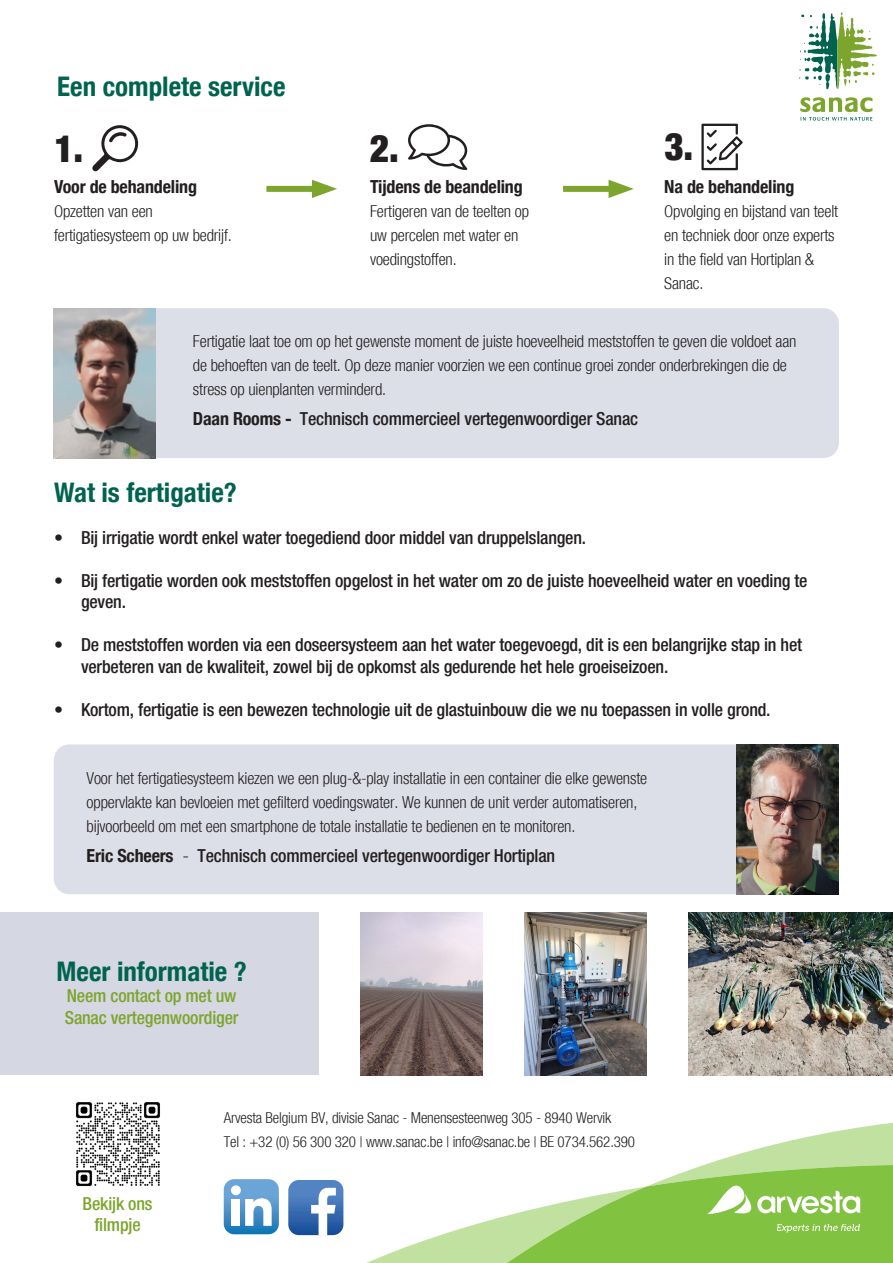
<style>
.page{position:relative;width:893px;height:1263px;background:#fff}
.page>*{position:absolute;margin:0;border:0;box-sizing:border-box;transform-origin:0 0}
.t1{font:900 condensed 37.5px "Helvetica Neue";color:#231f20}
.t2{font:700 condensed 27px "Helvetica Neue";color:#006350}
.t3{font:500 condensed 18px/21.6px "Helvetica Neue";letter-spacing:-.01em;color:#231f20}
.t4{font:500 condensed 18px "Helvetica Neue";letter-spacing:-.01em;color:#7da52d}
.t5{font:700 condensed 18px "Helvetica Neue";letter-spacing:-.01em;color:#231f20}
.t6{font:300 condensed 16.5px/24px "Helvetica Neue";letter-spacing:-.01em;color:#231f20}
.t7{font:300 condensed 15px "Helvetica Neue";letter-spacing:-.01em;color:#231f20}
.s1{font-weight:700}
.s2{font-family:"Encode Sans";font-weight:300;font-stretch:normal}
</style>
<div class="page">
<svg style="left:288px;top:1122px;width:605px;height:141px"></svg>
<svg style="left:224px;top:1179px;width:55px;height:55px"></svg>
<img style="left:76px;top:1102px;width:84px;height:85px">
<svg style="left:800px;top:97px;width:72px;height:24px"></svg>
<svg style="left:799px;top:12px;width:78px;height:77px"></svg>
<svg style="left:408px;top:124px;width:59px;height:46px"></svg>
<svg style="left:701px;top:124px;width:42px;height:46px"></svg>
<div style="left:266px;top:186px;width:56px;height:6px;background:#7da52d"></div>
<svg style="left:312px;top:180px;width:25px;height:18px"></svg>
<div style="left:563px;top:186px;width:56px;height:6px;background:#7da52d"></div>
<svg style="left:609px;top:180px;width:25px;height:18px"></svg>
<svg style="left:92px;top:125px;width:47px;height:46px"></svg>
<div style="left:141px;top:308px;width:698px;height:150px;background:#dddfe8;border-radius:16px"></div>
<img style="left:54px;top:308px;width:102px;height:150px">
<div style="left:54px;top:744px;width:698px;height:150px;background:#dddfe8;border-radius:16px"></div>
<img style="left:737px;top:744px;width:102px;height:150px">
<div style="left:0;top:912px;width:319px;height:163px;background:#d5d7e2"></div>
<img style="left:689px;top:912px;width:204px;height:163px">
<img style="left:361px;top:912px;width:122px;height:163px">
<img style="left:525px;top:912px;width:122px;height:163px">
<p class="t2" style="left:57px;top:70px;width:230px">Een complete service</p>
<p class="t1" style="left:55px;top:125px;width:30px">1.</p>
<p class="t5" style="left:54px;top:176px;width:144px">Voor de behandeling</p>
<p class="t6" style="left:54px;top:199px;width:179px">Opzetten van een fertigatiesysteem op uw bedrijf.</p>
<p class="t1" style="left:370px;top:125px;width:30px">2.</p>
<p class="t1" style="left:664px;top:124px;width:30px">3.</p>
<p class="t5" style="left:664px;top:176px;width:132px">Na de behandeling</p>
<p class="t6" style="left:664px;top:199px;width:175px">Opvolging en bijstand van teelt en techniek door onze experts in the field van Hortiplan &amp;<br>Sanac.</p>
<p class="t5" style="left:370px;top:176px;width:154px">Tijdens de beandeling</p>
<p class="t6" style="left:370px;top:199px;width:160px">Fertigeren van de teelten op uw percelen met water en voedingstoffen.</p>
<p class="t6" style="left:193px;top:329px;width:605px">Fertigatie laat toe om op het gewenste moment de juiste hoeveelheid meststoffen te geven die voldoet aan de behoeften van de teelt. Op deze manier voorzien we een continue groei zonder onderbrekingen die de stress op uienplanten verminderd.</p>
<p class="t3" style="left:193px;top:408px;width:447px"><span class="s1">Daan Rooms -</span> Technisch commercieel vertegenwoordiger Sanac</p>
<p class="t2" style="left:54px;top:476px;width:184px">Wat is fertigatie?</p>
<p class="t3" style="left:54px;top:526px;width:534px">• Bij irrigatie wordt enkel water toegediend door middel van druppelslangen.</p>
<p class="t3" style="left:81px;top:569px;width:728px;text-indent:-27px">• Bij fertigatie worden ook meststoffen opgelost in het water om zo de juiste hoeveelheid water en voeding te geven.</p>
<p class="t3" style="left:81px;top:634px;width:723px;text-indent:-27px">• De meststoffen worden via een doseersysteem aan het water toegevoegd, dit is een belangrijke stap in het verbeteren van de kwaliteit, zowel bij de opkomst als gedurende het hele groeiseizoen.</p>
<p class="t3" style="left:54px;top:698px;width:718px">• Kortom, fertigatie is een bewezen technologie uit de glastuinbouw die we nu toepassen in volle grond.</p>
<p class="t6" style="left:87px;top:766px;width:562px">Voor het fertigatiesysteem kiezen we een plug-&amp;-play installatie in een container die elke gewenste oppervlakte kan bevloeien met gefilterd voedingswater. We kunnen de unit verder automatiseren, bijvoorbeeld om met een smartphone de totale installatie te bedienen en te monitoren.</p>
<p class="t3" style="left:87px;top:844px;width:470px"><span class="s1">Eric Scheers</span> <span class="s2">-</span> Technisch commercieel vertegenwoordiger Hortiplan</p>
<p class="t2" style="left:57px;top:955px;width:192px">Meer informatie ?</p>
<p class="t4" style="left:67px;top:985px;width:171px">Neem contact op met uw</p>
<p class="t4" style="left:65px;top:1007px;width:175px">Sanac vertegenwoordiger</p>
<p class="t4" style="left:83px;top:1192px;width:72px">Bekijk ons</p>
<p class="t4" style="left:94px;top:1214px;width:48px">filmpje</p>
<p class="t7" style="left:224px;top:1109px;width:389px">Arvesta Belgium BV, divisie Sanac - Menensesteenweg 305 - 8940 Wervik</p>
<p class="t7" style="left:224px;top:1133px;width:413px">Tel : +32 (0) 56 300 320 | www.sanac.be | info@sanac.be | BE 0734.562.390</p>
</div>
